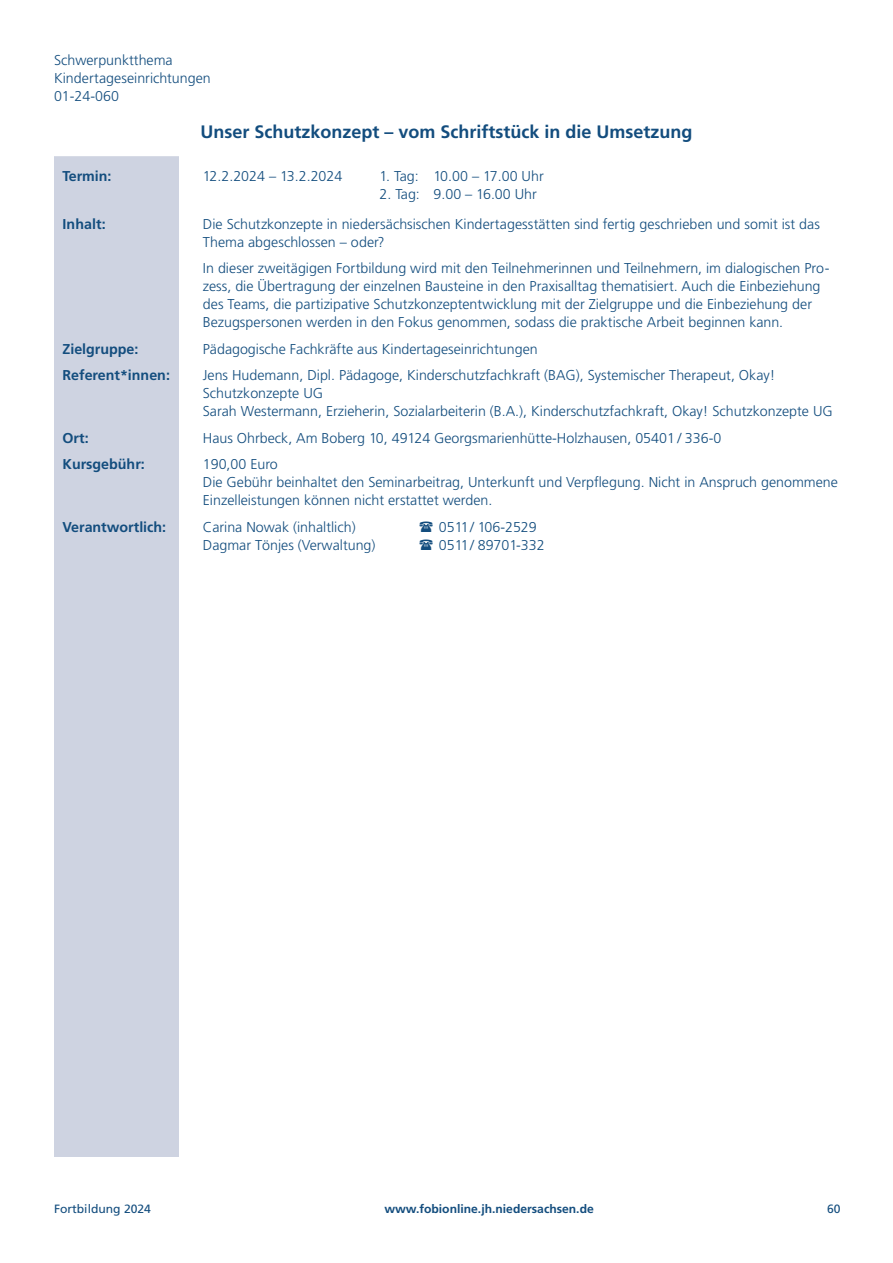
<style>
.page{position:relative;width:893px;height:1263px;background:#fff}
.page>*{position:absolute;margin:0;border:0;box-sizing:border-box;transform-origin:0 0}
.Thema{font:700 18px "Frutiger";color:#134d7e}
.Inhalt{font:300 14.25px/18px "Frutiger";color:#134d7e}
.Referenten{font:300 14.25px/18px "Frutiger";color:#134d7e}
.Kursgebühr{font:300 14.25px/18px "Frutiger";color:#134d7e}
.Verantwortlich{font:300 14.25px "Frutiger";color:#134d7e}
.Ort{font:300 14.25px "Frutiger";color:#134d7e}
.Termin{font:300 14.25px "Frutiger";color:#134d7e}
.Zielgruppe{font:300 14.25px "Frutiger";color:#134d7e}
.Kategorie{font:300 14.25px "Frutiger";color:#134d7e}
.Kapitel{font:300 14.25px "Frutiger";color:#134d7e}
.Referenten-2{font:700 14.25px "Frutiger";color:#134d7e}
.Verantwortlich-2{font:700 14.25px "Frutiger";color:#134d7e}
.Zielgruppe-2{font:700 14.25px "Frutiger";color:#134d7e}
.Kursgebühr-2{font:700 14.25px "Frutiger";color:#134d7e}
.Kurs-Nr{font:300 14.25px "Frutiger";color:#134d7e}
.Termin-2{font:700 14.25px "Frutiger";color:#134d7e}
.Inhalt-2{font:700 14.25px "Frutiger";letter-spacing:.005em;color:#134d7e}
.Ort-2{font:700 14.25px "Frutiger";color:#134d7e}
.t1{font:700 12px "Frutiger";color:#134d7e}
.t2{font:12px "Frutiger";color:#134d7e}
</style>
<div class="page">
<div style="left:54px;top:147px;width:125px;height:1010px;background:#ced3e1"></div>
<div style="left:54px;top:108px;width:785px;height:48px;background:#fff"></div>
<p class="Kapitel" style="left:54px;top:52px;width:120px">Schwerpunktthema</p>
<p class="Kategorie" style="left:54px;top:70px;width:158px">Kindertageseinrichtungen</p>
<p class="Kurs-Nr" style="left:54px;top:88px;width:66px">01-24-060</p>
<p class="Thema" style="left:200px;top:121px;width:494px">Unser Schutzkonzept – vom Schriftstück in die Umsetzung</p>
<p class="Termin-2" style="left:63px;top:168px;width:51px">Termin:</p>
<p class="Termin" style="left:203px;top:168px;width:141px">12.2.2024 – 13.2.2024</p>
<p class="Termin" style="left:380px;top:168px;width:166px">1. Tag: 10.00 – 17.00 Uhr</p>
<p class="Termin" style="left:380px;top:186px;width:159px">2. Tag: 9.00 – 16.00 Uhr</p>
<p class="Inhalt-2" style="left:63px;top:215px;width:45px">Inhalt:</p>
<p class="Inhalt" style="left:203px;top:215px;width:618px">Die Schutzkonzepte in niedersächsischen Kindertagesstätten sind fertig geschrieben und somit ist das<br>Thema abgeschlossen – oder?</p>
<p class="Inhalt" style="left:203px;top:259px;width:628px">In dieser zweitägigen Fortbildung wird mit den Teilnehmerinnen und Teilnehmern, im dialogischen Pro&shy;zess, die Übertragung der einzelnen Bausteine in den Praxisalltag thematisiert. Auch die Einbeziehung des Teams, die partizipative Schutzkonzeptentwicklung mit der Zielgruppe und die Einbeziehung der Bezugspersonen werden in den Fokus genommen, sodass die praktische Arbeit beginnen kann.</p>
<p class="Zielgruppe-2" style="left:62px;top:340px;width:78px">Zielgruppe:</p>
<p class="Zielgruppe" style="left:203px;top:341px;width:336px">Pädagogische Fachkräfte aus Kindertageseinrichtungen</p>
<p class="Referenten-2" style="left:63px;top:367px;width:109px">Referent*innen:</p>
<p class="Referenten" style="left:203px;top:366px;width:631px">Jens Hudemann, Dipl. Pädagoge, Kinderschutzfachkraft (BAG), Systemischer Therapeut, Okay!<br>Schutzkonzepte UG<br>Sarah Westermann, Erzieherin, Sozialarbeiterin (B.A.), Kinderschutzfachkraft, Okay! Schutzkonzepte UG</p>
<p class="Ort-2" style="left:62px;top:429px;width:28px">Ort:</p>
<p class="Ort" style="left:203px;top:430px;width:520px">Haus Ohrbeck, Am Boberg 10, 49124 Georgsmarienhütte-Holzhausen, 05401 / 336-0</p>
<p class="Kursgebühr-2" style="left:63px;top:456px;width:84px">Kursgebühr:</p>
<p class="Kursgebühr" style="left:203px;top:455px;width:637px">190,00 Euro<br>Die Gebühr beinhaltet den Seminarbeitrag, Unterkunft und Verpflegung. Nicht in Anspruch genommene<br>Einzelleistungen können nicht erstattet werden.</p>
<p class="Verantwortlich-2" style="left:63px;top:518px;width:105px">Verantwortlich:</p>
<p class="Verantwortlich" style="left:203px;top:519px;width:154px">Carina Nowak (inhaltlich)</p>
<p class="Verantwortlich" style="left:439px;top:519px;width:99px">0511/ 106-2529</p>
<p class="Verantwortlich" style="left:203px;top:537px;width:174px">Dagmar Tönjes (Verwaltung)</p>
<p class="Verantwortlich" style="left:439px;top:537px;width:107px">0511/ 89701-332</p>
<p class="t2" style="left:54px;top:1202px;width:98px">Fortbildung 2024</p>
<p class="t1" style="left:384px;top:1202px;width:211px">www.fobionline.jh.niedersachsen.de</p>
<p class="t2" style="left:827px;top:1202px;width:15px">60</p>
</div>
